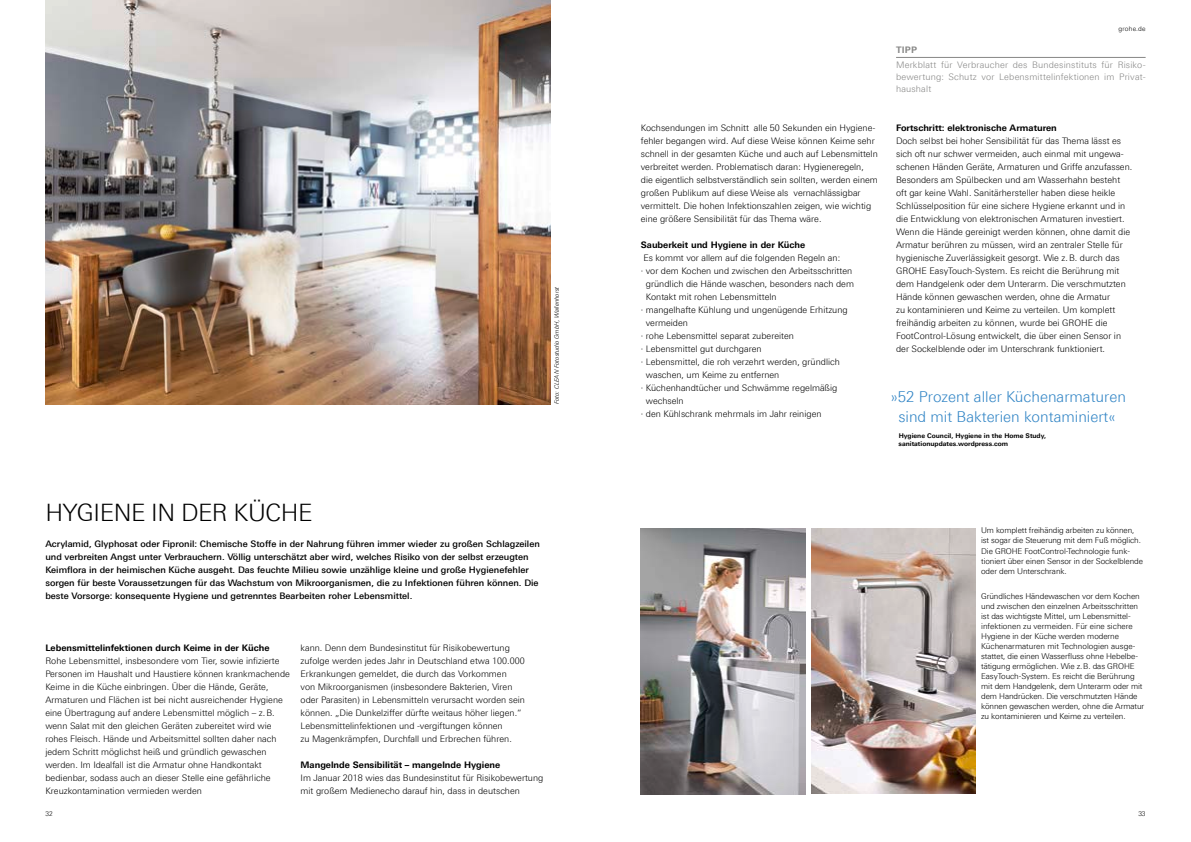
<style>
.page{position:relative;width:1191px;height:842px;background:#fff}
.page>*{position:absolute;margin:0;border:0;box-sizing:border-box;transform-origin:0 0}
.t1{font:300 24px "Linotype Univers 330";letter-spacing:-.02em;color:#000}
.t2{font:300 15px/20px "Linotype Univers 330";color:#3084c5;text-align:center}
.t3{font:300 9px/13px "Linotype Univers 330";color:#000}
.t4{font:500 9px/13px "Linotype Univers 530";color:#000}
.t5{font:700 9px "Linotype Univers 630";color:#000}
.t6{font:300 9px/12px "Linotype Univers 330";letter-spacing:.015em;color:#868685;text-align:justify}
.t7{font:700 9px "Linotype Univers 630";color:#868685}
.t8{font:300 8px/10px "Linotype Univers 330";letter-spacing:-.01em;color:#000}
.t9{font:700 6.5px/7.8px "Linotype Univers 630";color:#000}
.t10{font:300 6.5px "Linotype Univers 330";letter-spacing:.03em;color:#000}
.t11{font:6px "Linotype Univers 331 Light It";color:#000}
</style>
<div class="page">
<img style="left:45px;top:0;width:505px;height:404px">
<img style="left:811px;top:528px;width:164px;height:266px">
<img style="left:641px;top:528px;width:164px;height:266px">
<hr style="left:896px;top:57px;width:249px;height:1px;background:#868685">
<p class="t7" style="left:896px;top:45px;width:23px">TIPP</p>
<p class="t10" style="left:1118px;top:25px;width:29px">grohe.de</p>
<p class="t11" style="left:553px;top:404px;width:119px;rotate:-90deg">Foto: CLEAN Fotostudio GmbH, Wallenhorst</p>
<h1 class="t1" style="left:45px;top:498px;width:269px">HYGIENE IN DER KÜCHE</h1>
<p class="t4" style="left:45px;top:537px;width:496px">Acrylamid, Glyphosat oder Fipronil: Chemische Stoffe in der Nahrung führen immer wieder zu großen Schlagzeilen und verbreiten Angst unter Verbrauchern. Völlig unterschätzt aber wird, welches Risiko von der selbst erzeugten Keimflora in der heimischen Küche ausgeht. Das feuchte Milieu sowie unzählige kleine und große Hygienefehler sorgen für beste Voraussetzungen für das Wachstum von Mikroorganismen, die zu Infektionen führen können. Die beste Vorsorge: konsequente Hygiene und getrenntes Bearbeiten roher Lebensmittel.</p>
<p class="t5" style="left:45px;top:643px;width:226px">Lebensmittelinfektionen durch Keime in der Küche</p>
<p class="t3" style="left:45px;top:654px;width:246px">Rohe Lebensmittel, insbesondere vom Tier, sowie infizierte Personen im Haushalt und Haustiere können krankmachende Keime in die Küche einbringen. Über die Hände, Geräte, Armaturen und Flächen ist bei nicht ausreichender Hygiene eine Übertragung auf andere Lebensmittel möglich – z.B. wenn Salat mit den gleichen Geräten zubereitet wird wie rohes Fleisch. Hände und Arbeitsmittel sollten daher nach jedem Schritt möglichst heiß und gründlich gewaschen werden. Im Idealfall ist die Armatur ohne Handkontakt bedienbar, sodass auch an dieser Stelle eine gefährliche Kreuzkontamination vermieden werden</p>
<p class="t3" style="left:300px;top:641px;width:226px">kann. Denn dem Bundesinstitut für Risikobewertung zufolge werden jedes Jahr in Deutschland etwa 100.000<br>Erkrankungen gemeldet, die durch das Vorkommen<br>von Mikroorganismen (insbesondere Bakterien, Viren oder Parasiten) in Lebensmitteln verursacht worden sein können. „Die Dunkelziffer dürfte weitaus höher liegen.“ Lebensmittelinfektionen und -vergiftungen können<br>zu Magenkrämpfen, Durchfall und Erbrechen führen.</p>
<p class="t5" style="left:300px;top:760px;width:201px">Mangelnde Sensibilität – mangelnde Hygiene</p>
<p class="t3" style="left:300px;top:771px;width:244px">Im Januar 2018 wies das Bundesinstitut für Risikobewertung mit großem Medienecho darauf hin, dass in deutschen</p>
<p class="t3" style="left:641px;top:121px;width:238px">Kochsendungen im Schnitt alle 50 Sekunden ein Hygiene&shy;fehler begangen wird. Auf diese Weise können Keime sehr schnell in der gesamten Küche und auch auf Lebensmitteln verbreitet werden. Problematisch daran: Hygieneregeln, die eigentlich selbstverständlich sein sollten, werden einem großen Publikum auf diese Weise als vernachlässigbar vermittelt. Die hohen Infektionszahlen zeigen, wie wichtig eine größere Sensibilität für das Thema wäre.</p>
<p class="t5" style="left:641px;top:239px;width:166px">Sauberkeit und Hygiene in der Küche</p>
<p class="t3" style="left:643px;top:251px;width:198px">Es kommt vor allem auf die folgenden Regeln an:</p>
<p class="t3" style="left:641px;top:264px;width:213px">∙ vor dem Kochen und zwischen den Arbeitsschritten</p>
<p class="t3" style="left:646px;top:277px;width:210px">gründlich die Hände waschen, besonders nach dem</p>
<p class="t3" style="left:646px;top:290px;width:132px">Kontakt mit rohen Lebensmitteln</p>
<p class="t3" style="left:641px;top:303px;width:208px">∙ mangelhafte Kühlung und ungenügende Erhitzung</p>
<p class="t3" style="left:646px;top:316px;width:44px">vermeiden</p>
<p class="t3" style="left:641px;top:329px;width:155px">∙ rohe Lebensmittel separat zubereiten</p>
<p class="t3" style="left:641px;top:342px;width:122px">∙ Lebensmittel gut durchgaren</p>
<p class="t3" style="left:641px;top:355px;width:201px">∙ Lebensmittel, die roh verzehrt werden, gründlich</p>
<p class="t3" style="left:646px;top:368px;width:135px">waschen, um Keime zu entfernen</p>
<p class="t3" style="left:641px;top:381px;width:198px">∙ Küchenhandtücher und Schwämme regelmäßig</p>
<p class="t3" style="left:646px;top:394px;width:39px">wechseln</p>
<p class="t3" style="left:641px;top:407px;width:182px">∙ den Kühlschrank mehrmals im Jahr reinigen</p>
<p class="t6" style="left:896px;top:59px;width:250px">Merkblatt für Verbraucher des Bundesinstituts für Risiko&shy;bewertung: Schutz vor Lebensmittelinfektionen im Privat&shy;haushalt</p>
<p class="t5" style="left:896px;top:123px;width:162px">Fortschritt: elektronische Armaturen</p>
<p class="t3" style="left:896px;top:134px;width:238px">Doch selbst bei hoher Sensibilität für das Thema lässt es sich oft nur schwer vermeiden, auch einmal mit ungewa&shy;schenen Händen Geräte, Armaturen und Griffe anzufassen.<br>Besonders am Spülbecken und am Wasserhahn besteht oft gar keine Wahl. Sanitärhersteller haben diese heikle Schlüsselposition für eine sichere Hygiene erkannt und in die Entwicklung von elektronischen Armaturen investiert.<br>Wenn die Hände gereinigt werden können, ohne damit die Armatur berühren zu müssen, wird an zentraler Stelle für hygienische Zuverlässigkeit gesorgt. Wie z.B. durch das GROHE EasyTouch-System. Es reicht die Berührung mit dem Handgelenk oder dem Unterarm. Die verschmutzten Hände können gewaschen werden, ohne die Armatur<br>zu kontaminieren und Keime zu verteilen. Um komplett freihändig arbeiten zu können, wurde bei GROHE die FootControl-Lösung entwickelt, die über einen Sensor in der Sockelblende oder im Unterschrank funktioniert.</p>
<h2 class="t2" style="left:890px;top:387px;width:237px">»52 Prozent aller Küchenarmaturen sind mit Bakterien kontaminiert«</h2>
<p class="t9" style="left:898px;top:432px;width:149px">Hygiene Council, Hygiene in the Home Study, sanitationupdates.wordpress.com</p>
<p class="t8" style="left:981px;top:526px;width:163px">Um komplett freihändig arbeiten zu können, ist sogar die Steuerung mit dem Fuß möglich.<br>Die GROHE FootControl-Technologie funk&shy;tioniert über einen Sensor in der Sockelblende oder dem Unterschrank.</p>
<p class="t8" style="left:981px;top:591px;width:165px">Gründliches Händewaschen vor dem Kochen und zwischen den einzelnen Arbeitsschritten ist das wichtigste Mittel, um Lebensmittel&shy;infektionen zu vermeiden. Für eine sichere Hygiene in der Küche werden moderne Küchenarmaturen mit Technologien ausge&shy;stattet, die einen Wasserfluss ohne Hebelbe&shy;tätigung ermöglichen. Wie z.B. das GROHE EasyTouch-System. Es reicht die Berührung mit dem Handgelenk, dem Unterarm oder mit dem Handrücken. Die verschmutzten Hände können gewaschen werden, ohne die Armatur zu kontaminieren und Keime zu verteilen.</p>
<p class="t10" style="left:45px;top:810px;width:9px">32</p>
<p class="t10" style="left:1138px;top:810px;width:9px">33</p>
</div>
